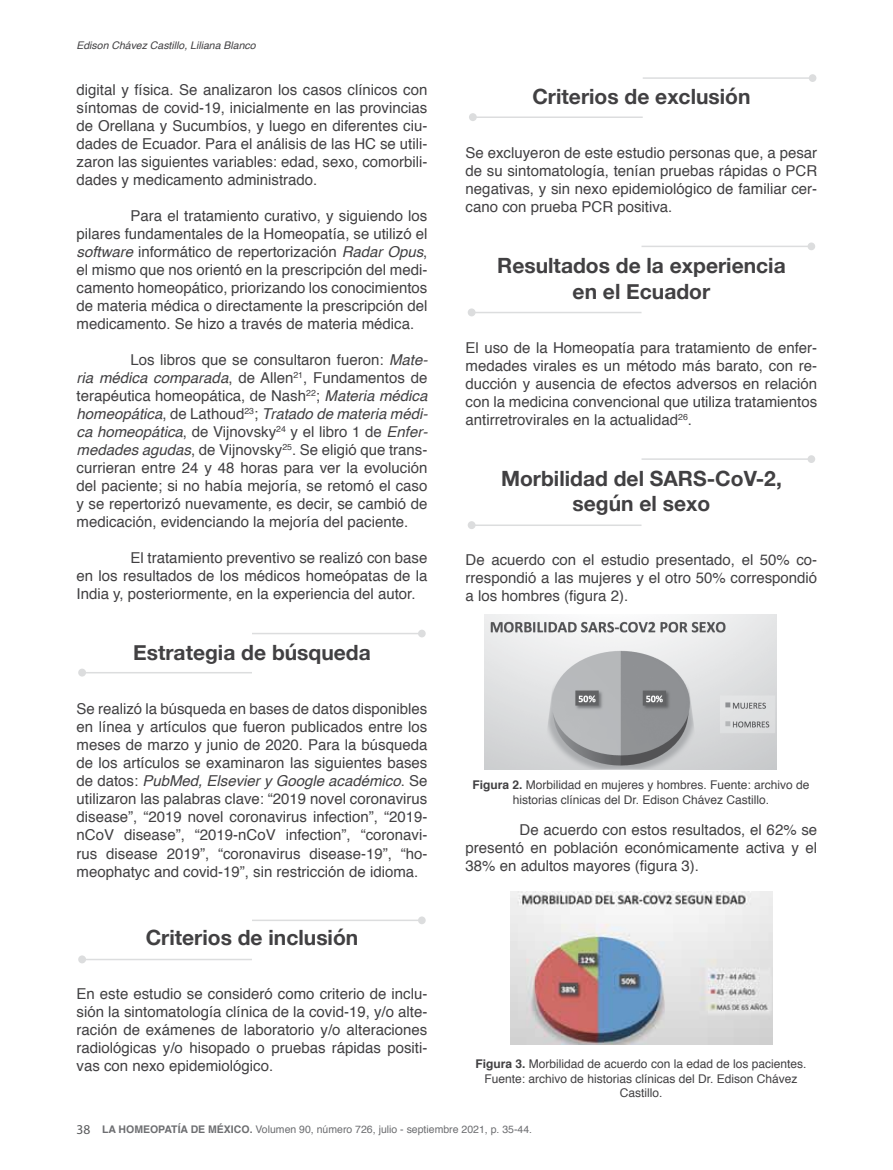
<style>
.page{position:relative;width:893px;height:1170px;background:#fff}
.page>*{position:absolute;margin:0;border:0;box-sizing:border-box;transform-origin:0 0}
.t1{font:700 21px/25.2px "Helvetica Neue";color:#414042;text-align:center}
.t2{font:15px/18px "Helvetica";color:#414042;text-align:justify}
.t3{font:12px/14.4px "Helvetica";color:#414042;text-align:center}
.t4{font:10.5px "Helvetica";color:#6d6e71}
.t5{font:italic 10.5px "Helvetica";color:#414042}
.s1{font-style:italic}
.s2{font-weight:700}
.s3{font-family:"Myriad Pro";font-size:13.5px;color:#58595b}
</style>
<div class="page">
<div style="left:468px;top:521px;width:8px;height:8px;background:#dcddde;border-radius:50%"></div>
<hr style="left:472px;top:524px;width:169px;height:2px;background:#dcddde">
<div style="left:808px;top:455px;width:7px;height:8px;background:#dcddde;border-radius:50%"></div>
<hr style="left:641px;top:458px;width:170px;height:2px;background:#dcddde">
<div style="left:468px;top:308px;width:8px;height:8px;background:#dcddde;border-radius:50%"></div>
<hr style="left:472px;top:312px;width:169px;height:1px;background:#dcddde">
<div style="left:808px;top:242px;width:7px;height:8px;background:#dcddde;border-radius:50%"></div>
<hr style="left:641px;top:245px;width:170px;height:2px;background:#dcddde">
<div style="left:469px;top:113px;width:8px;height:8px;background:#dcddde;border-radius:50%"></div>
<hr style="left:473px;top:116px;width:170px;height:2px;background:#dcddde">
<div style="left:809px;top:74px;width:7px;height:8px;background:#dcddde;border-radius:50%"></div>
<hr style="left:643px;top:77px;width:170px;height:2px;background:#dcddde">
<div style="left:78px;top:668px;width:8px;height:8px;background:#dcddde;border-radius:50%"></div>
<hr style="left:82px;top:672px;width:170px;height:1px;background:#dcddde">
<div style="left:418px;top:629px;width:8px;height:8px;background:#dcddde;border-radius:50%"></div>
<hr style="left:252px;top:632px;width:170px;height:2px;background:#dcddde">
<div style="left:78px;top:955px;width:8px;height:8px;background:#dcddde;border-radius:50%"></div>
<hr style="left:82px;top:958px;width:170px;height:2px;background:#dcddde">
<div style="left:418px;top:916px;width:8px;height:8px;background:#dcddde;border-radius:50%"></div>
<hr style="left:252px;top:919px;width:170px;height:2px;background:#dcddde">
<img style="left:485px;top:614px;width:292px;height:155px">
<img style="left:511px;top:891px;width:262px;height:153px">
<p class="t5" style="left:76px;top:37px;width:181px">Edison Chávez Castillo, Liliana Blanco</p>
<p class="t2" style="left:77px;top:81px;width:352px">digital y física. Se analizaron los casos clínicos con síntomas de covid-19, inicialmente en las provincias de Orellana y Sucumbíos, y luego en diferentes ciu‑ dades de Ecuador. Para el análisis de las HC se utili‑ zaron las siguientes variables: edad, sexo, comorbili‑ dades y medicamento administrado.</p>
<p class="t2" style="left:77px;top:207px;width:352px;text-indent:54px">Para el tratamiento curativo, y siguiendo los pilares fundamentales de la Homeopatía, se utilizó el <span class="s1">software</span> informático de repertorización <span class="s1">Radar Opus</span>, el mismo que nos orientó en la prescripción del medi‑ camento homeopático, priorizando los conocimientos de materia médica o directamente la prescripción del medicamento. Se hizo a través de materia médica.</p>
<p class="t2" style="left:77px;top:351px;width:353px;text-indent:54px">Los libros que se consultaron fueron: <span class="s1">Mate&shy;ria médica comparada</span>, de Allen<sup>21</sup>, Fundamentos de terapéutica homeopática, de Nash<sup>22</sup>; <span class="s1">Materia médica homeopática</span>, de Lathoud<sup>23</sup>; <span class="s1">Tratado de materia médi&shy;ca homeopática</span>, de Vijnovsky<sup>24</sup> y el libro 1 de <span class="s1">Enfer&shy;medades agudas</span>, de Vijnovsky<sup>25</sup>. Se eligió que trans‑ currieran entre 24 y 48 horas para ver la evolución del paciente; si no había mejoría, se retomó el caso y se repertorizó nuevamente, es decir, se cambió de medicación, evidenciando la mejoría del paciente.</p>
<p class="t2" style="left:77px;top:549px;width:352px;text-indent:54px">El tratamiento preventivo se realizó con base en los resultados de los médicos homeópatas de la India y, posteriormente, en la experiencia del autor.</p>
<h1 class="t1" style="left:133px;top:640px;width:239px">Estrategia de búsqueda</h1>
<p class="t2" style="left:77px;top:700px;width:352px">Se realizó la búsqueda en bases de datos disponibles en línea y artículos que fueron publicados entre los meses de marzo y junio de 2020. Para la búsqueda de los artículos se examinaron las siguientes bases de datos: <span class="s1">PubMed, Elsevier y Google académico</span>. Se utilizaron las palabras clave: “2019 novel coronavirus disease”, “2019 novel coronavirus infection”, “2019- nCoV disease”, “2019-nCoV infection”, “coronavi‑ rus disease 2019”, “coronavirus disease-19”, “ho‑ meophatyc and covid-19”, sin restricción de idioma.</p>
<h1 class="t1" style="left:146px;top:925px;width:214px">Criterios de inclusión</h1>
<p class="t2" style="left:77px;top:985px;width:352px">En este estudio se consideró como criterio de inclu‑ sión la sintomatología clínica de la covid-19, y/o alte‑ ración de exámenes de laboratorio y/o alteraciones radiológicas y/o hisopado o pruebas rápidas positi‑ vas con nexo epidemiológico.</p>
<h1 class="t1" style="left:532px;top:84px;width:220px">Criterios de exclusión</h1>
<p class="t2" style="left:466px;top:144px;width:353px">Se excluyeron de este estudio personas que, a pesar de su sintomatología, tenían pruebas rápidas o PCR negativas, y sin nexo epidemiológico de familiar cer‑ cano con prueba PCR positiva.</p>
<h1 class="t1" style="left:497px;top:254px;width:290px">Resultados de la experiencia en el Ecuador</h1>
<p class="t2" style="left:466px;top:339px;width:353px">El uso de la Homeopatía para tratamiento de enfer‑ medades virales es un método más barato, con re‑ ducción y ausencia de efectos adversos en relación con la medicina convencional que utiliza tratamientos antirretrovirales en la actualidad<sup>26</sup>.</p>
<h1 class="t1" style="left:501px;top:466px;width:282px">Morbilidad del SARS-CoV-2, según el sexo</h1>
<p class="t2" style="left:466px;top:551px;width:353px">De acuerdo con el estudio presentado, el 50% co‑ rrespondió a las mujeres y el otro 50% correspondió a los hombres (figura 2).</p>
<p class="t3" style="left:473px;top:778px;width:338px"><span class="s2">Figura 2.</span> Morbilidad en mujeres y hombres. Fuente: archivo de historias clínicas del Dr. Edison Chávez Castillo.</p>
<p class="t2" style="left:466px;top:821px;width:353px;text-indent:54px">De acuerdo con estos resultados, el 62% se presentó en población económicamente activa y el 38% en adultos mayores (figura 3).</p>
<p class="t3" style="left:476px;top:1057px;width:332px"><span class="s2">Figura 3.</span> Morbilidad de acuerdo con la edad de los pacientes.<br>Fuente: archivo de historias clínicas del Dr. Edison Chávez<br>Castillo.</p>
<p class="t4" style="left:76px;top:1120px;width:457px"><span class="s3">38</span> <span class="s2">LA HOMEOPATÍA DE MÉXICO.</span> Volumen 90, número 726, julio - septiembre 2021, p. 35-44.</p>
</div>
